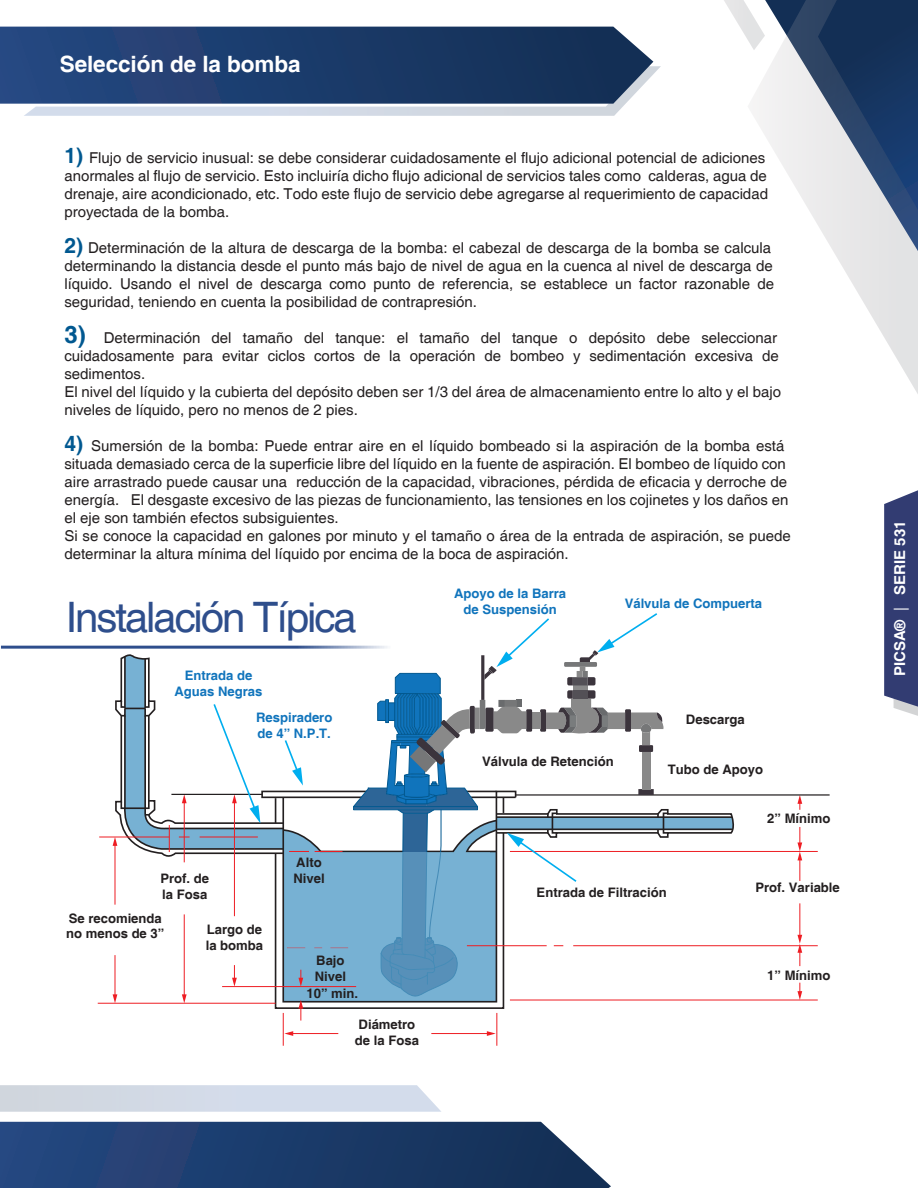
<style>
.page{position:relative;width:918px;height:1188px;background:#fff}
.page>*{position:absolute;margin:0;border:0;box-sizing:border-box;transform-origin:0 0}
.t1{font:42px "Helvetica";letter-spacing:-.05em;color:#2e4e8c}
.t2{font:700 22.5px "Helvetica";letter-spacing:-.005em;color:#fff}
.t3{font:15px/18px "Helvetica";color:#231f20}
.t4{font:700 15px "Helvetica";color:#fff}
.t5{font:700 13.05px/15.8px "Helvetica";color:#231f20}
.t6{font:700 13.05px/15.8px "Helvetica";color:#1074bc;text-align:center}
.s1{font-weight:700;font-size:21px;color:#015890}
.s2{font-weight:700;font-size:24px;color:#015890}
.s3{font-weight:400}
</style>
<div class="page">
<svg style="left:0;top:1122px;width:611px;height:66px;background:#284672"></svg>
<svg style="left:0;top:995px;width:442px;height:117px"></svg>
<svg style="left:0;top:27px;width:653px;height:77px;background:#22406e"></svg>
<svg style="left:24px;top:66px;width:637px;height:50px;background:#526a8e"></svg>
<svg style="left:833px;top:251px;width:85px;height:143px"></svg>
<svg style="left:724px;top:0;width:194px;height:251px"></svg>
<svg style="left:884px;top:490px;width:34px;height:226px;background:#454e7f"></svg>
<hr style="left:99px;top:837px;width:70px;height:1px;background:#ee1d23">
<svg style="left:797px;top:796px;width:5px;height:14px"></svg>
<svg style="left:797px;top:827px;width:5px;height:54px"></svg>
<hr style="left:799px;top:903px;width:1px;height:33px;background:#ee1d23">
<svg style="left:797px;top:935px;width:5px;height:31px"></svg>
<svg style="left:797px;top:983px;width:5px;height:17px"></svg>
<hr style="left:292px;top:1033px;width:46px;height:1px;background:#ee1d23">
<svg style="left:284px;top:1031px;width:9px;height:5px"></svg>
<hr style="left:98px;top:1003px;width:178px;height:1px;background:#ee1d23">
<hr style="left:283px;top:1013px;width:1px;height:33px;background:#ee1d23">
<hr style="left:431px;top:1033px;width:57px;height:1px;background:#ee1d23">
<svg style="left:487px;top:1031px;width:9px;height:5px"></svg>
<hr style="left:496px;top:1013px;width:1px;height:33px;background:#ee1d23">
<hr style="left:510px;top:851px;width:308px;height:1px;background:#ee1d23">
<hr style="left:510px;top:1000px;width:308px;height:1px;background:#ee1d23">
<hr style="left:573px;top:945px;width:245px;height:1px;background:#ee1d23">
<hr style="left:516px;top:794px;width:314px;height:2px;background:#231f20">
<svg style="left:113px;top:613px;width:623px;height:408px"></svg>
<hr style="left:222px;top:986px;width:134px;height:1px;background:#ee1d23">
<hr style="left:467px;top:945px;width:80px;height:1px;background:#ee1d23">
<hr style="left:1px;top:646px;width:391px;height:3px;background:#fff">
<h2 class="t2" style="left:60px;top:50px;width:242px">Selección de la bomba</h2>
<p class="t3" style="left:64px;top:150px;width:705px"><span class="s1">1)</span> Flujo de servicio inusual: se debe considerar cuidadosamente el flujo adicional potencial de adiciones anormales al flujo de servicio. Esto incluiría dicho flujo adicional de servicios tales como calderas, agua de drenaje, aire acondicionado, etc. Todo este flujo de servicio debe agregarse al requerimiento de capacidad proyectada de la bomba.</p>
<p class="t3" style="left:64px;top:240px;width:711px"><span class="s1">2)</span> Determinación de la altura de descarga de la bomba: el cabezal de descarga de la bomba se calcula determinando la distancia desde el punto más bajo de nivel de agua en la cuenca al nivel de descarga de líquido. Usando el nivel de descarga como punto de referencia, se establece un factor razonable de seguridad, teniendo en cuenta la posibilidad de contrapresión.</p>
<p class="t3" style="left:64px;top:330px;width:718px"><span class="s2">3)</span> Determinación del tamaño del tanque: el tamaño del tanque o depósito debe seleccionar cuidadosamente para evitar ciclos cortos de la operación de bombeo y sedimentación excesiva de sedimentos.<br>El nivel del líquido y la cubierta del depósito deben ser 1/3 del área de almacenamiento entre lo alto y el bajo niveles de líquido, pero no menos de 2 pies.</p>
<p class="t3" style="left:64px;top:438px;width:728px"><span class="s1">4)</span> Sumersión de la bomba: Puede entrar aire en el líquido bombeado si la aspiración de la bomba está situada demasiado cerca de la superficie libre del líquido en la fuente de aspiración. El bombeo de líquido con aire arrastrado puede causar una reducción de la capacidad, vibraciones, pérdida de eficacia y derroche de energía. El desgaste excesivo de las piezas de funcionamiento, las tensiones en los cojinetes y los daños en el eje son también efectos subsiguientes.<br>Si se conoce la capacidad en galones por minuto y el tamaño o área de la entrada de aspiración, se puede determinar la altura mínima del líquido por encima de la boca de aspiración.</p>
<p class="t6" style="left:454px;top:586px;width:114px">Apoyo de la Barra de Suspensión</p>
<p class="t6" style="left:625px;top:597px;width:139px">Válvula de Compuerta</p>
<h1 class="t1" style="left:66px;top:593px;width:293px">Instalación Típica</h1>
<p class="t6" style="left:175px;top:668px;width:90px">Entrada de<br>Aguas Negras</p>
<p class="t6" style="left:256px;top:710px;width:78px;text-align:left">Respiradero de 4” N.P.T.</p>
<p class="t5" style="left:160px;top:871px;width:50px">Prof. de la Fosa</p>
<p class="t5" style="left:66px;top:911px;width:100px">Se recomienda no menos de 3”</p>
<p class="t5" style="left:206px;top:922px;width:59px">Largo de la bomba</p>
<p class="t5" style="left:293px;top:855px;width:33px">Alto<br>Nivel</p>
<p class="t5" style="left:315px;top:953px;width:33px">Bajo<br>Nivel</p>
<p class="t5" style="left:307px;top:986px;width:53px">10” min.</p>
<p class="t5" style="left:355px;top:1018px;width:66px">Diámetro de la Fosa</p>
<p class="t5" style="left:482px;top:754px;width:133px">Válvula de Retención</p>
<p class="t5" style="left:686px;top:712px;width:60px">Descarga</p>
<p class="t5" style="left:668px;top:762px;width:97px">Tubo de Apoyo</p>
<p class="t5" style="left:767px;top:811px;width:65px">2” Mínimo</p>
<p class="t5" style="left:537px;top:885px;width:132px">Entrada de Filtración</p>
<p class="t5" style="left:755px;top:880px;width:86px">Prof. Variable</p>
<p class="t5" style="left:767px;top:968px;width:65px">1” Mínimo</p>
<p class="t4" style="left:891px;top:676px;width:157px;rotate:-90deg">PICSA® <span class="s3">|</span> SERIE 531</p>
</div>
